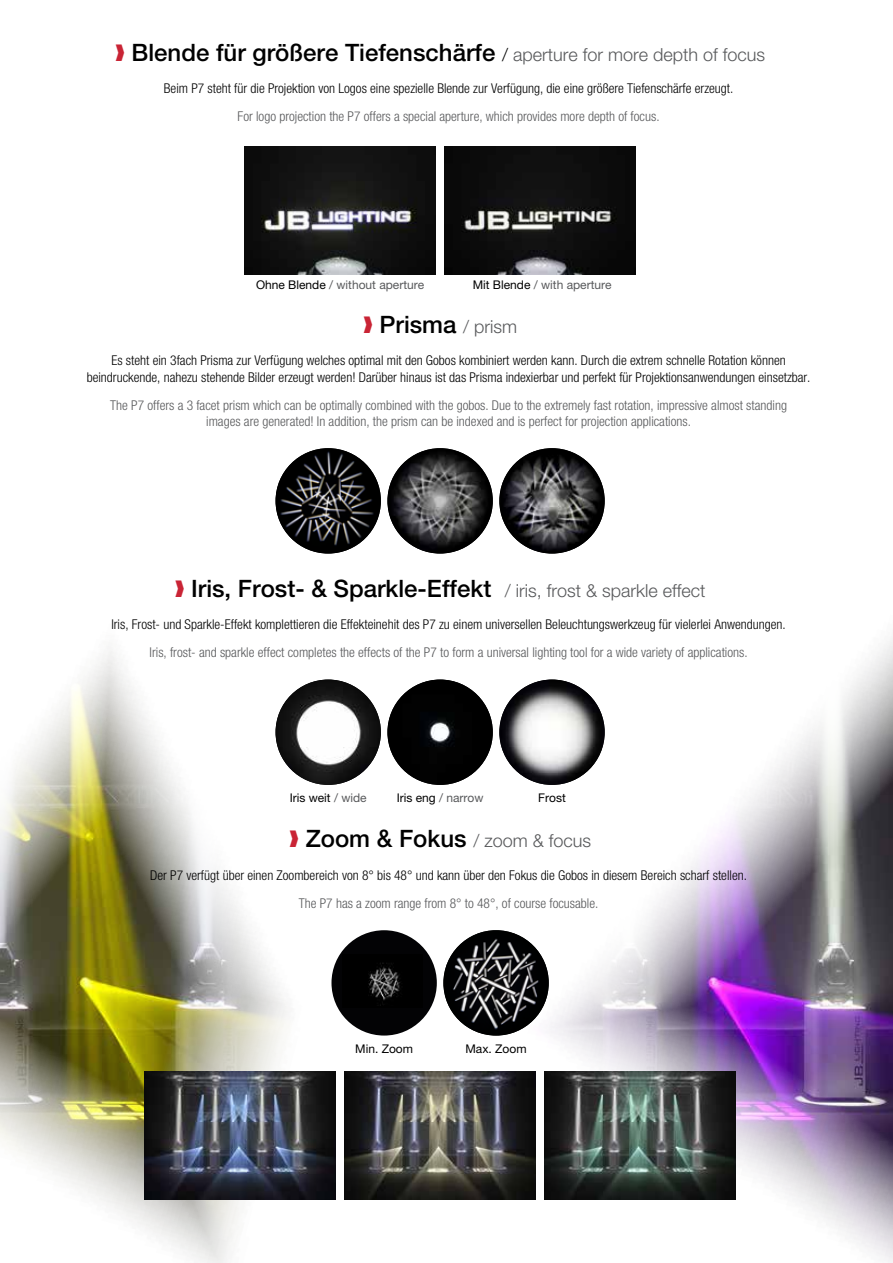
<style>
.page{position:relative;width:893px;height:1263px;background:#fff}
.page>*{position:absolute;margin:0;border:0;box-sizing:border-box;transform-origin:0 0}
.t1{font:500 24px "Helvetica Neue LT Std";color:#000}
.t2{font:300 18px "Helvetica Neue LT Std";color:#58595b}
.t3{font:300 condensed 13.5px/16.2px "Helvetica Neue LT Std";color:#000;text-align:center}
.t4{font:300 condensed 13.5px/16.2px "Helvetica Neue LT Std";color:#58595b;text-align:center}
.t5{font:12px "Helvetica Neue LT Std";color:#58595b}
.t6{font:12px "Helvetica Neue LT Std";color:#000}
.s1{color:#c92435}
.s2{font-weight:300;font-size:18px}
.s3{font-weight:300;font-size:18px;color:#58595b}
.s4{color:#000}
.s5{color:#58595b}
.s6{font-weight:500;font-size:24px;color:#000}
</style>
<div class="page">
<img style="left:502px;top:637px;width:391px;height:626px">
<img style="left:0;top:650px;width:319px;height:613px">
<img style="left:145px;top:1071px;width:191px;height:128px">
<img style="left:344px;top:1071px;width:192px;height:128px">
<img style="left:544px;top:1071px;width:192px;height:128px">
<img style="left:244px;top:147px;width:192px;height:127px">
<img style="left:444px;top:147px;width:192px;height:127px">
<img style="left:276px;top:448px;width:105px;height:105px;border-radius:53px">
<img style="left:387px;top:448px;width:106px;height:105px;border-radius:53px">
<img style="left:499px;top:448px;width:106px;height:105px;border-radius:53px">
<div style="left:331px;top:930px;width:106px;height:105px;background:#030305;border-radius:50%"></div>
<img style="left:368px;top:963px;width:32px;height:37px">
<img style="left:443px;top:930px;width:106px;height:105px;border-radius:53px">
<img style="left:276px;top:679px;width:105px;height:106px;border-radius:53px">
<img style="left:387px;top:679px;width:106px;height:106px;border-radius:53px">
<img style="left:499px;top:679px;width:106px;height:106px;border-radius:53px">
<h1 class="t1" style="left:115px;top:38px;width:651px"><span class="s1">❱</span> Blende für größere Tiefenschärfe <span class="s2">/</span> <span class="s3">aperture for more depth of focus</span></h1>
<p class="t3" style="left:164px;top:80px;width:571px">Beim P7 steht für die Projektion von Logos eine spezielle Blende zur Verfügung, die eine größere Tiefenschärfe erzeugt.</p>
<p class="t4" style="left:238px;top:108px;width:423px">For logo projection the P7 offers a special aperture, which provides more depth of focus.</p>
<p class="t5" style="left:256px;top:277px;width:170px"><span class="s4">Ohne Blende</span> / without aperture</p>
<p class="t5" style="left:473px;top:277px;width:140px"><span class="s4">Mit Blende</span> / with aperture</p>
<h1 class="t1" style="left:363px;top:310px;width:156px"><span class="s1">❱</span> Prisma <span class="s3">/ prism</span></h1>
<p class="t3" style="left:87px;top:352px;width:725px">Es steht ein 3fach Prisma zur Verfügung welches optimal mit den Gobos kombiniert werden kann. Durch die extrem schnelle Rotation können beindruckende, nahezu stehende Bilder erzeugt werden! Darüber hinaus ist das Prisma indexierbar und perfekt für Projektionsanwendungen einsetzbar.</p>
<p class="t4" style="left:110px;top:397px;width:678px">The P7 offers a 3 facet prism which can be optimally combined with the gobos. Due to the extremely fast rotation, impressive almost standing images are generated! In addition, the prism can be indexed and is perfect for projection applications.</p>
<h1 class="t1" style="left:175px;top:574px;width:532px"><span class="s1">❱</span> Iris, Frost- &amp; Sparkle-Effekt <span class="s3">/ iris, frost &amp; sparkle effect</span></h1>
<p class="t3" style="left:111px;top:616px;width:676px">Iris, Frost- und Sparkle-Effekt komplettieren die Effekteinehit des P7 zu einem universellen Beleuchtungswerkzeug für vielerlei Anwendungen.</p>
<p class="t4" style="left:150px;top:644px;width:599px">Iris, frost- and sparkle effect completes the effects of the P7 to form a universal lighting tool for a wide variety of applications.</p>
<p class="t6" style="left:290px;top:790px;width:79px">Iris weit <span class="s5">/ wide</span></p>
<p class="t6" style="left:397px;top:790px;width:88px">Iris eng <span class="s5">/ narrow</span></p>
<p class="t6" style="left:538px;top:790px;width:29px">Frost</p>
<h2 class="t2" style="left:289px;top:830px;width:303px"><span class="s1">❱</span> <span class="s6">Zoom &amp; Fokus</span> / zoom &amp; focus</h2>
<p class="t3" style="left:150px;top:867px;width:598px">Der P7 verfügt über einen Zoombereich von 8° bis 48° und kann über den Fokus die Gobos in diesem Bereich scharf stellen.</p>
<p class="t4" style="left:299px;top:895px;width:301px">The P7 has a zoom range from 8° to 48°, of course focusable.</p>
<p class="t6" style="left:355px;top:1041px;width:59px">Min. Zoom</p>
<p class="t6" style="left:465px;top:1041px;width:63px">Max. Zoom</p>
</div>
